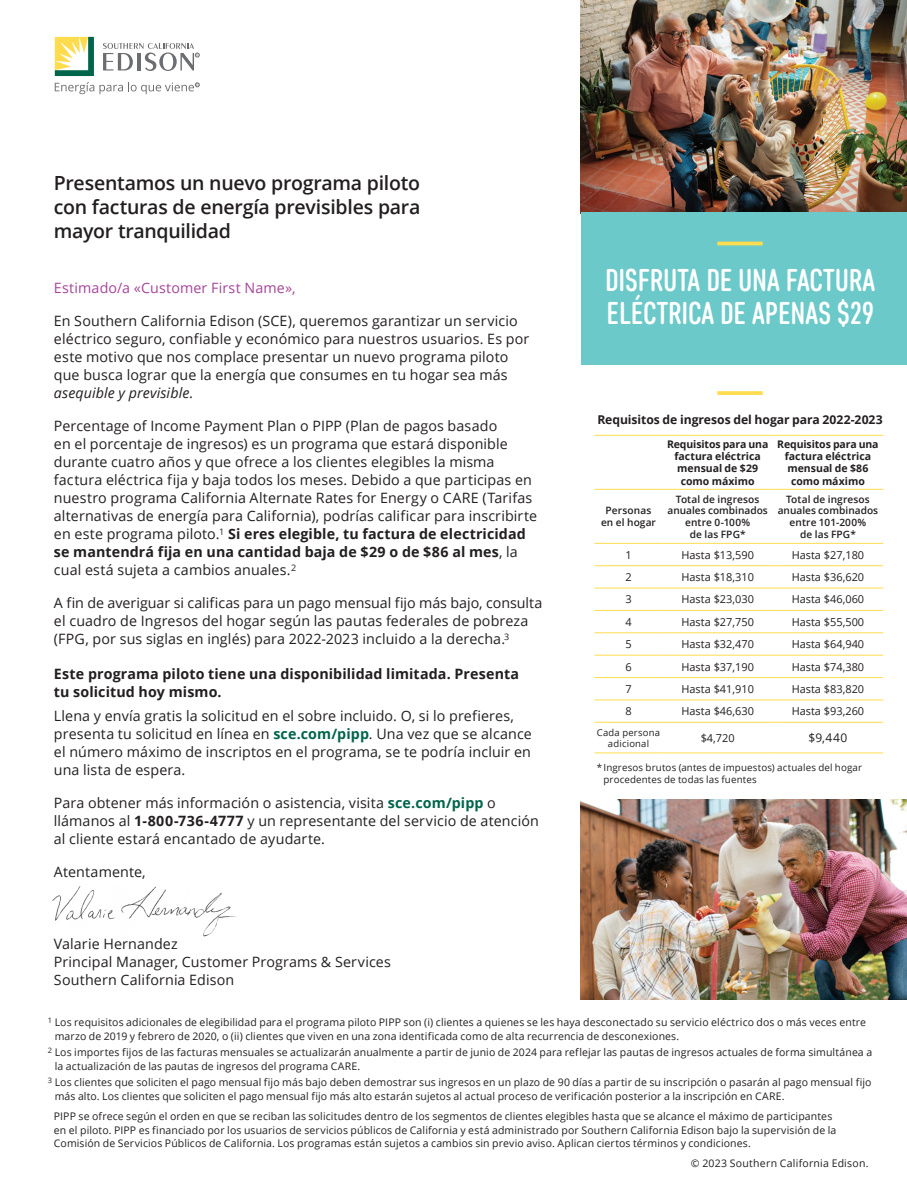
<style>
.page{position:relative;width:907px;height:1190px;background:#fff}
.page>*{position:absolute;margin:0;border:0;box-sizing:border-box;transform-origin:0 0}
.t1{font:500 31.5px/33px "Core Sans DS47 Cn";letter-spacing:.01em;color:#fff}
.t2{font:600 19.5px/24px "Open Sans";letter-spacing:-.015em;color:#231f20;text-align:justify}
.t3{font:14.25px/18px "Open Sans";letter-spacing:.01em;color:#231f20}
.t4{font:700 14.25px/18px "Open Sans";letter-spacing:.01em;color:#231f20}
.t5{font:14.25px "Open Sans";letter-spacing:.01em;color:#a54499}
.t6{font:700 12.15px "Open Sans";letter-spacing:-.005em;color:#231f20}
.t7{font:12px "Open Sans";color:#231f20}
.t8{font:10.95px "Open Sans";color:#231f20}
.t9{font:10.5px/13.5px "Open Sans";letter-spacing:.01em;color:#231f20}
.t10{font:700 10.5px/12.1px "Open Sans";color:#231f20;text-align:center}
.t11{font:600 10.2px/11.7px "Open Sans";letter-spacing:.01em;color:#231f20;text-align:center}
.t12{font:9.75px/12px "Open Sans";letter-spacing:.015em;color:#231f20}
.t13{font:9.45px/10.8px "Open Sans";letter-spacing:.025em;color:#231f20;text-align:center}
.s1{font-style:italic}
.s2{font-weight:700}
.s3{font-weight:700;color:#00654b}
</style>
<div class="page">
<img style="left:580px;top:0;width:326px;height:212px">
<div style="left:580px;top:212px;width:326px;height:152px;background:#6cc9c9"></div>
<img style="left:52px;top:886px;width:184px;height:51px">
<svg style="left:55px;top:37px;width:39px;height:39px"></svg>
<svg style="left:103px;top:43px;width:96px;height:28px"></svg>
<svg style="left:55px;top:82px;width:144px;height:12px"></svg>
<hr style="left:717px;top:242px;width:45px;height:3px;background:#ffdc4e">
<svg style="left:717px;top:391px;width:45px;height:4px"></svg>
<hr style="left:594px;top:435px;width:68px;height:1px;background:#ffdc4e">
<hr style="left:662px;top:435px;width:110px;height:1px;background:#ffdc4e">
<hr style="left:772px;top:435px;width:110px;height:1px;background:#ffdc4e">
<hr style="left:594px;top:489px;width:68px;height:1px;background:#ffdc4e">
<hr style="left:662px;top:489px;width:110px;height:1px;background:#ffdc4e">
<hr style="left:772px;top:489px;width:110px;height:1px;background:#ffdc4e">
<hr style="left:594px;top:543px;width:68px;height:1px;background:#ffdc4e">
<hr style="left:662px;top:543px;width:110px;height:1px;background:#ffdc4e">
<hr style="left:772px;top:543px;width:110px;height:1px;background:#ffdc4e">
<hr style="left:594px;top:565px;width:68px;height:1px;background:#ffdc4e">
<hr style="left:594px;top:588px;width:68px;height:1px;background:#ffdc4e">
<hr style="left:662px;top:565px;width:110px;height:1px;background:#ffdc4e">
<hr style="left:772px;top:565px;width:110px;height:1px;background:#ffdc4e">
<hr style="left:662px;top:588px;width:110px;height:1px;background:#ffdc4e">
<hr style="left:772px;top:588px;width:110px;height:1px;background:#ffdc4e">
<hr style="left:594px;top:610px;width:68px;height:1px;background:#ffdc4e">
<hr style="left:662px;top:610px;width:110px;height:1px;background:#ffdc4e">
<hr style="left:772px;top:610px;width:110px;height:1px;background:#ffdc4e">
<hr style="left:594px;top:632px;width:68px;height:1px;background:#ffdc4e">
<hr style="left:662px;top:632px;width:110px;height:1px;background:#ffdc4e">
<hr style="left:772px;top:632px;width:110px;height:1px;background:#ffdc4e">
<hr style="left:594px;top:655px;width:68px;height:1px;background:#ffdc4e">
<hr style="left:662px;top:655px;width:110px;height:1px;background:#ffdc4e">
<hr style="left:772px;top:655px;width:110px;height:1px;background:#ffdc4e">
<hr style="left:594px;top:677px;width:68px;height:1px;background:#ffdc4e">
<hr style="left:662px;top:677px;width:110px;height:1px;background:#ffdc4e">
<hr style="left:772px;top:677px;width:110px;height:1px;background:#ffdc4e">
<hr style="left:594px;top:699px;width:68px;height:1px;background:#ffdc4e">
<hr style="left:662px;top:699px;width:110px;height:1px;background:#ffdc4e">
<hr style="left:772px;top:699px;width:110px;height:1px;background:#ffdc4e">
<hr style="left:594px;top:722px;width:68px;height:1px;background:#ffdc4e">
<hr style="left:594px;top:752px;width:68px;height:1px;background:#ffdc4e">
<hr style="left:662px;top:722px;width:110px;height:1px;background:#ffdc4e">
<hr style="left:772px;top:722px;width:110px;height:1px;background:#ffdc4e">
<hr style="left:662px;top:752px;width:110px;height:1px;background:#ffdc4e">
<hr style="left:772px;top:752px;width:110px;height:1px;background:#ffdc4e">
<img style="left:580px;top:799px;width:326px;height:200px">
<h2 class="t2" style="left:54px;top:170px;width:368px">Presentamos un nuevo programa piloto con facturas de energía previsibles para mayor tranquilidad</h2>
<p class="t5" style="left:54px;top:278px;width:243px">Estimado/a «Customer First Name»,</p>
<p class="t3" style="left:54px;top:311px;width:476px">En Southern California Edison (SCE), queremos garantizar un servicio eléctrico seguro, confiable y económico para nuestros usuarios. Es por este motivo que nos complace presentar un nuevo programa piloto que busca lograr que la energía que consumes en tu hogar sea más <span class="s1">asequible y previsible</span>.</p>
<p class="t3" style="left:54px;top:416px;width:484px">Percentage of Income Payment Plan o PIPP (Plan de pagos basado<br>en el porcentaje de ingresos) es un programa que estará disponible durante cuatro años y que ofrece a los clientes elegibles la misma factura eléctrica fija y baja todos los meses. Debido a que participas en nuestro programa California Alternate Rates for Energy o CARE (Tarifas alternativas de energía para California), podrías calificar para inscribirte en este programa piloto.<sup>1</sup> <span class="s2">Si eres elegible, tu factura de electricidad se mantendrá fija en una cantidad baja de $29 o de $86 al mes</span>, la cual está sujeta a cambios anuales.<sup>2</sup></p>
<p class="t3" style="left:54px;top:593px;width:490px">A fin de averiguar si calificas para un pago mensual fijo más bajo, consulta el cuadro de Ingresos del hogar según las pautas federales de pobreza (FPG, por sus siglas en inglés) para 2022-2023 incluido a la derecha.<sup>3</sup></p>
<p class="t4" style="left:54px;top:664px;width:466px">Este programa piloto tiene una disponibilidad limitada. Presenta tu solicitud hoy mismo.</p>
<p class="t3" style="left:54px;top:706px;width:479px">Llena y envía gratis la solicitud en el sobre incluido. O, si lo prefieres, presenta tu solicitud en línea en <span class="s3">sce.com/pipp</span>. Una vez que se alcance el número máximo de inscriptos en el programa, se te podría incluir en una lista de espera.</p>
<p class="t3" style="left:54px;top:793px;width:486px">Para obtener más información o asistencia, visita <span class="s3">sce.com/pipp</span> o llámanos al <span class="s2">1-800-736-4777</span> y un representante del servicio de atención al cliente estará encantado de ayudarte.</p>
<p class="t3" style="left:54px;top:862px;width:93px">Atentamente,</p>
<p class="t3" style="left:54px;top:934px;width:338px">Valarie Hernandez<br>Principal Manager, Customer Programs &amp; Services<br>Southern California Edison</p>
<h1 class="t1" style="left:605px;top:264px;width:271px">DISFRUTA DE UNA FACTURA<br>ELÉCTRICA DE APENAS $29</h1>
<p class="t6" style="left:597px;top:411px;width:287px">Requisitos de ingresos del hogar para 2022-2023</p>
<p class="t11" style="left:600px;top:504px;width:56px">Personas en el hogar</p>
<p class="t10" style="left:666px;top:438px;width:103px">Requisitos para una factura eléctrica mensual de $29 como máximo</p>
<p class="t10" style="left:777px;top:438px;width:103px">Requisitos para una factura eléctrica mensual de $86 como máximo</p>
<p class="t11" style="left:667px;top:493px;width:102px">Total de ingresos anuales combinados entre 0-100%<br>de las FPG*</p>
<p class="t11" style="left:777px;top:493px;width:102px">Total de ingresos anuales combinados entre 101-200%<br>de las FPG*</p>
<p class="t8" style="left:625px;top:547px;width:8px">1</p>
<p class="t8" style="left:681px;top:547px;width:74px">Hasta $13,590</p>
<p class="t8" style="left:791px;top:547px;width:74px">Hasta $27,180</p>
<p class="t8" style="left:625px;top:569px;width:8px">2</p>
<p class="t8" style="left:681px;top:569px;width:74px">Hasta $18,310</p>
<p class="t8" style="left:791px;top:569px;width:74px">Hasta $36,620</p>
<p class="t8" style="left:625px;top:592px;width:8px">3</p>
<p class="t8" style="left:681px;top:592px;width:74px">Hasta $23,030</p>
<p class="t8" style="left:791px;top:592px;width:74px">Hasta $46,060</p>
<p class="t8" style="left:625px;top:614px;width:8px">4</p>
<p class="t8" style="left:681px;top:614px;width:74px">Hasta $27,750</p>
<p class="t8" style="left:791px;top:614px;width:74px">Hasta $55,500</p>
<p class="t8" style="left:625px;top:636px;width:8px">5</p>
<p class="t8" style="left:681px;top:636px;width:74px">Hasta $32,470</p>
<p class="t8" style="left:791px;top:636px;width:74px">Hasta $64,940</p>
<p class="t8" style="left:625px;top:659px;width:8px">6</p>
<p class="t8" style="left:681px;top:659px;width:74px">Hasta $37,190</p>
<p class="t8" style="left:791px;top:659px;width:74px">Hasta $74,380</p>
<p class="t8" style="left:625px;top:681px;width:8px">7</p>
<p class="t8" style="left:681px;top:681px;width:74px">Hasta $41,910</p>
<p class="t8" style="left:791px;top:681px;width:74px">Hasta $83,820</p>
<p class="t8" style="left:625px;top:704px;width:8px">8</p>
<p class="t8" style="left:681px;top:704px;width:74px">Hasta $46,630</p>
<p class="t8" style="left:791px;top:704px;width:74px">Hasta $93,260</p>
<p class="t13" style="left:596px;top:726px;width:65px">Cada persona adicional</p>
<p class="t8" style="left:700px;top:730px;width:35px">$4,720</p>
<p class="t7" style="left:808px;top:729px;width:40px">$9,440</p>
<p class="t12" style="left:603px;top:761px;width:260px;text-indent:-7px">* Ingresos brutos (antes de impuestos) actuales del hogar procedentes de todas las fuentes</p>
<p class="t9" style="left:55px;top:1015px;width:812px;text-indent:-7px"><sup>1</sup> Los requisitos adicionales de elegibilidad para el programa piloto PIPP son (i) clientes a quienes se les haya desconectado su servicio eléctrico dos o más veces entre marzo de 2019 y febrero de 2020, o (ii) clientes que viven en una zona identificada como de alta recurrencia de desconexiones.</p>
<p class="t9" style="left:55px;top:1045px;width:818px;text-indent:-7px"><sup>2</sup> Los importes fijos de las facturas mensuales se actualizarán anualmente a partir de junio de 2024 para reflejar las pautas de ingresos actuales de forma simultánea a la actualización de las pautas de ingresos del programa CARE.</p>
<p class="t9" style="left:55px;top:1075px;width:818px;text-indent:-7px"><sup>3</sup> Los clientes que soliciten el pago mensual fijo más bajo deben demostrar sus ingresos en un plazo de 90 días a partir de su inscripción o pasarán al pago mensual fijo más alto. Los clientes que soliciten el pago mensual fijo más alto estarán sujetos al actual proceso de verificación posterior a la inscripción en CARE.</p>
<p class="t9" style="left:54px;top:1109px;width:783px">PIPP se ofrece según el orden en que se reciban las solicitudes dentro de los segmentos de clientes elegibles hasta que se alcance el máximo de participantes en el piloto. PIPP es financiado por los usuarios de servicios públicos de California y está administrado por Southern California Edison bajo la supervisión de la<br>Comisión de Servicios Públicos de California. Los programas están sujetos a cambios sin previo aviso. Aplican ciertos términos y condiciones.</p>
<p class="t9" style="left:690px;top:1156px;width:179px">© 2023 Southern California Edison.</p>
</div>
